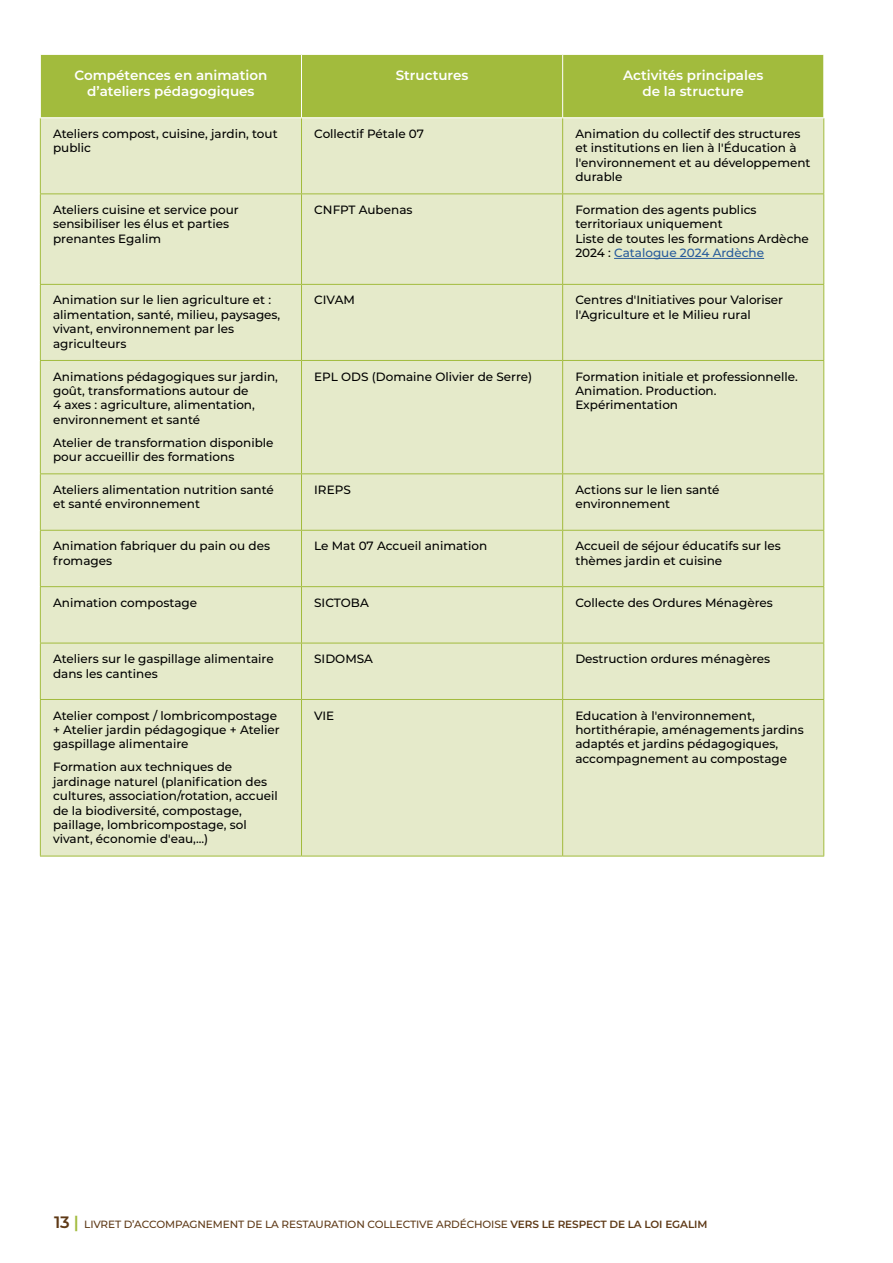
<style>
.page{position:relative;width:893px;height:1263px;background:#fff}
.page>*{position:absolute;margin:0;border:0;box-sizing:border-box;transform-origin:0 0}
.t1{font:600 13.5px/16.2px "Montserrat";color:#fff;text-align:center}
.t2{font:500 12px/14.4px "Montserrat";color:#000}
.t3{font:500 10.5px "Montserrat";letter-spacing:-.01em;color:#5e3916}
.s1{color:#275b9b}
.s2{font-weight:600;font-size:16.5px}
.s3{font-weight:600;font-size:16.5px;color:#a2bb3d}
.s4{font-weight:600}
</style>
<div class="page">
<div style="left:41px;top:55px;width:782px;height:62px;background:#a2bb3d"></div>
<div style="left:41px;top:118px;width:782px;height:738px;background:#e5eaca"></div>
<hr style="left:40px;top:118px;width:1px;height:75px;background:#a2bb3d">
<hr style="left:301px;top:118px;width:1px;height:75px;background:#a2bb3d">
<hr style="left:562px;top:118px;width:1px;height:75px;background:#a2bb3d">
<hr style="left:823px;top:118px;width:1px;height:75px;background:#a2bb3d">
<hr style="left:40px;top:193px;width:261px;height:1px;background:#a2bb3d">
<hr style="left:40px;top:194px;width:1px;height:90px;background:#a2bb3d">
<hr style="left:301px;top:193px;width:262px;height:1px;background:#a2bb3d">
<hr style="left:301px;top:194px;width:1px;height:90px;background:#a2bb3d">
<hr style="left:563px;top:193px;width:261px;height:1px;background:#a2bb3d">
<hr style="left:562px;top:194px;width:1px;height:90px;background:#a2bb3d">
<hr style="left:823px;top:194px;width:1px;height:90px;background:#a2bb3d">
<hr style="left:40px;top:284px;width:261px;height:1px;background:#a2bb3d">
<hr style="left:40px;top:285px;width:1px;height:75px;background:#a2bb3d">
<hr style="left:301px;top:284px;width:262px;height:1px;background:#a2bb3d">
<hr style="left:301px;top:285px;width:1px;height:75px;background:#a2bb3d">
<hr style="left:563px;top:284px;width:261px;height:1px;background:#a2bb3d">
<hr style="left:562px;top:285px;width:1px;height:75px;background:#a2bb3d">
<hr style="left:823px;top:285px;width:1px;height:75px;background:#a2bb3d">
<hr style="left:40px;top:360px;width:261px;height:1px;background:#a2bb3d">
<hr style="left:40px;top:361px;width:1px;height:112px;background:#a2bb3d">
<hr style="left:301px;top:360px;width:262px;height:1px;background:#a2bb3d">
<hr style="left:301px;top:361px;width:1px;height:112px;background:#a2bb3d">
<hr style="left:563px;top:360px;width:261px;height:1px;background:#a2bb3d">
<hr style="left:562px;top:361px;width:1px;height:112px;background:#a2bb3d">
<hr style="left:823px;top:361px;width:1px;height:112px;background:#a2bb3d">
<hr style="left:40px;top:473px;width:261px;height:1px;background:#a2bb3d">
<hr style="left:40px;top:474px;width:1px;height:56px;background:#a2bb3d">
<hr style="left:301px;top:473px;width:262px;height:1px;background:#a2bb3d">
<hr style="left:301px;top:474px;width:1px;height:56px;background:#a2bb3d">
<hr style="left:563px;top:473px;width:261px;height:1px;background:#a2bb3d">
<hr style="left:562px;top:474px;width:1px;height:56px;background:#a2bb3d">
<hr style="left:823px;top:474px;width:1px;height:56px;background:#a2bb3d">
<hr style="left:40px;top:530px;width:261px;height:1px;background:#a2bb3d">
<hr style="left:40px;top:531px;width:1px;height:55px;background:#a2bb3d">
<hr style="left:301px;top:530px;width:262px;height:1px;background:#a2bb3d">
<hr style="left:301px;top:531px;width:1px;height:55px;background:#a2bb3d">
<hr style="left:563px;top:530px;width:261px;height:1px;background:#a2bb3d">
<hr style="left:562px;top:531px;width:1px;height:55px;background:#a2bb3d">
<hr style="left:823px;top:531px;width:1px;height:55px;background:#a2bb3d">
<hr style="left:40px;top:586px;width:261px;height:1px;background:#a2bb3d">
<hr style="left:40px;top:587px;width:1px;height:56px;background:#a2bb3d">
<hr style="left:301px;top:586px;width:262px;height:1px;background:#a2bb3d">
<hr style="left:301px;top:587px;width:1px;height:56px;background:#a2bb3d">
<hr style="left:563px;top:586px;width:261px;height:1px;background:#a2bb3d">
<hr style="left:562px;top:587px;width:1px;height:56px;background:#a2bb3d">
<hr style="left:823px;top:587px;width:1px;height:56px;background:#a2bb3d">
<hr style="left:40px;top:643px;width:261px;height:1px;background:#a2bb3d">
<hr style="left:40px;top:643px;width:1px;height:56px;background:#a2bb3d">
<hr style="left:301px;top:643px;width:262px;height:1px;background:#a2bb3d">
<hr style="left:301px;top:643px;width:1px;height:56px;background:#a2bb3d">
<hr style="left:563px;top:643px;width:261px;height:1px;background:#a2bb3d">
<hr style="left:562px;top:643px;width:1px;height:56px;background:#a2bb3d">
<hr style="left:823px;top:643px;width:1px;height:56px;background:#a2bb3d">
<hr style="left:40px;top:699px;width:261px;height:1px;background:#a2bb3d">
<hr style="left:40px;top:700px;width:1px;height:156px;background:#a2bb3d">
<hr style="left:301px;top:699px;width:262px;height:1px;background:#a2bb3d">
<hr style="left:301px;top:700px;width:1px;height:156px;background:#a2bb3d">
<hr style="left:563px;top:699px;width:261px;height:1px;background:#a2bb3d">
<hr style="left:562px;top:700px;width:1px;height:156px;background:#a2bb3d">
<hr style="left:823px;top:700px;width:1px;height:156px;background:#a2bb3d">
<hr style="left:40px;top:856px;width:261px;height:1px;background:#a2bb3d">
<hr style="left:301px;top:856px;width:262px;height:1px;background:#a2bb3d">
<hr style="left:563px;top:856px;width:261px;height:1px;background:#a2bb3d">
<hr style="left:301px;top:55px;width:1px;height:62px;background:#fff">
<hr style="left:562px;top:55px;width:1px;height:62px;background:#fff">
<hr style="left:614px;top:258px;width:150px;height:1px;background:#275b9b">
<p class="t1" style="left:74px;top:67px;width:194px">Compétences en animation d’ateliers pédagogiques</p>
<p class="t1" style="left:396px;top:67px;width:74px">Structures</p>
<p class="t1" style="left:623px;top:67px;width:142px">Activités principales de la structure</p>
<p class="t2" style="left:53px;top:126px;width:226px">Ateliers compost, cuisine, jardin, tout public</p>
<p class="t2" style="left:314px;top:126px;width:111px">Collectif Pétale 07</p>
<p class="t2" style="left:575px;top:126px;width:237px">Animation du collectif des structures et institutions en lien à l'Éducation à l'environnement et au développement durable</p>
<p class="t2" style="left:53px;top:202px;width:187px">Ateliers cuisine et service pour sensibiliser les élus et parties prenantes Egalim</p>
<p class="t2" style="left:314px;top:202px;width:100px">CNFPT Aubenas</p>
<p class="t2" style="left:575px;top:202px;width:235px">Formation des agents publics territoriaux uniquement<br>Liste de toutes les formations Ardèche<br>2024 : <span class="s1">Catalogue 2024 Ardèche</span></p>
<p class="t2" style="left:53px;top:293px;width:229px">Animation sur le lien agriculture et : alimentation, santé, milieu, paysages, vivant, environnement par les agriculteurs</p>
<p class="t2" style="left:314px;top:293px;width:42px">CIVAM</p>
<p class="t2" style="left:575px;top:293px;width:209px">Centres d'Initiatives pour Valoriser l'Agriculture et le Milieu rural</p>
<p class="t2" style="left:53px;top:369px;width:226px">Animations pédagogiques sur jardin, goût, transformations autour de<br>4 axes : agriculture, alimentation, environnement et santé</p>
<p class="t2" style="left:53px;top:435px;width:222px">Atelier de transformation disponible pour accueillir des formations</p>
<p class="t2" style="left:314px;top:369px;width:220px">EPL ODS (Domaine Olivier de Serre)</p>
<p class="t2" style="left:575px;top:369px;width:224px">Formation initiale et professionnelle.<br>Animation. Production.<br>Expérimentation</p>
<p class="t2" style="left:53px;top:482px;width:222px">Ateliers alimentation nutrition santé et santé environnement</p>
<p class="t2" style="left:314px;top:482px;width:38px">IREPS</p>
<p class="t2" style="left:575px;top:482px;width:146px">Actions sur le lien santé environnement</p>
<p class="t2" style="left:53px;top:538px;width:219px">Animation fabriquer du pain ou des fromages</p>
<p class="t2" style="left:314px;top:538px;width:175px">Le Mat 07 Accueil animation</p>
<p class="t2" style="left:575px;top:538px;width:207px">Accueil de séjour éducatifs sur les thèmes jardin et cuisine</p>
<p class="t2" style="left:53px;top:595px;width:146px">Animation compostage</p>
<p class="t2" style="left:314px;top:595px;width:56px">SICTOBA</p>
<p class="t2" style="left:575px;top:595px;width:199px">Collecte des Ordures Ménagères</p>
<p class="t2" style="left:53px;top:651px;width:222px">Ateliers sur le gaspillage alimentaire dans les cantines</p>
<p class="t2" style="left:314px;top:651px;width:60px">SIDOMSA</p>
<p class="t2" style="left:575px;top:651px;width:196px">Destruction ordures ménagères</p>
<p class="t2" style="left:53px;top:708px;width:228px">Atelier compost / lombricompostage + Atelier jardin pédagogique + Atelier gaspillage alimentaire</p>
<p class="t2" style="left:53px;top:759px;width:226px">Formation aux techniques de jardinage naturel (planification des cultures, association/rotation, accueil de la biodiversité, compostage, paillage, lombricompostage, sol vivant, économie d'eau,...)</p>
<p class="t2" style="left:314px;top:708px;width:22px">VIE</p>
<p class="t2" style="left:575px;top:708px;width:230px">Education à l'environnement, hortithérapie, aménagements jardins adaptés et jardins pédagogiques, accompagnement au compostage</p>
<p class="t3" style="left:54px;top:1217px;width:655px"><span class="s2">13</span> <span class="s3">|</span> LIVRET D’ACCOMPAGNEMENT DE LA RESTAURATION COLLECTIVE ARDÉCHOISE <span class="s4">VERS LE RESPECT DE LA LOI EGALIM</span></p>
</div>
